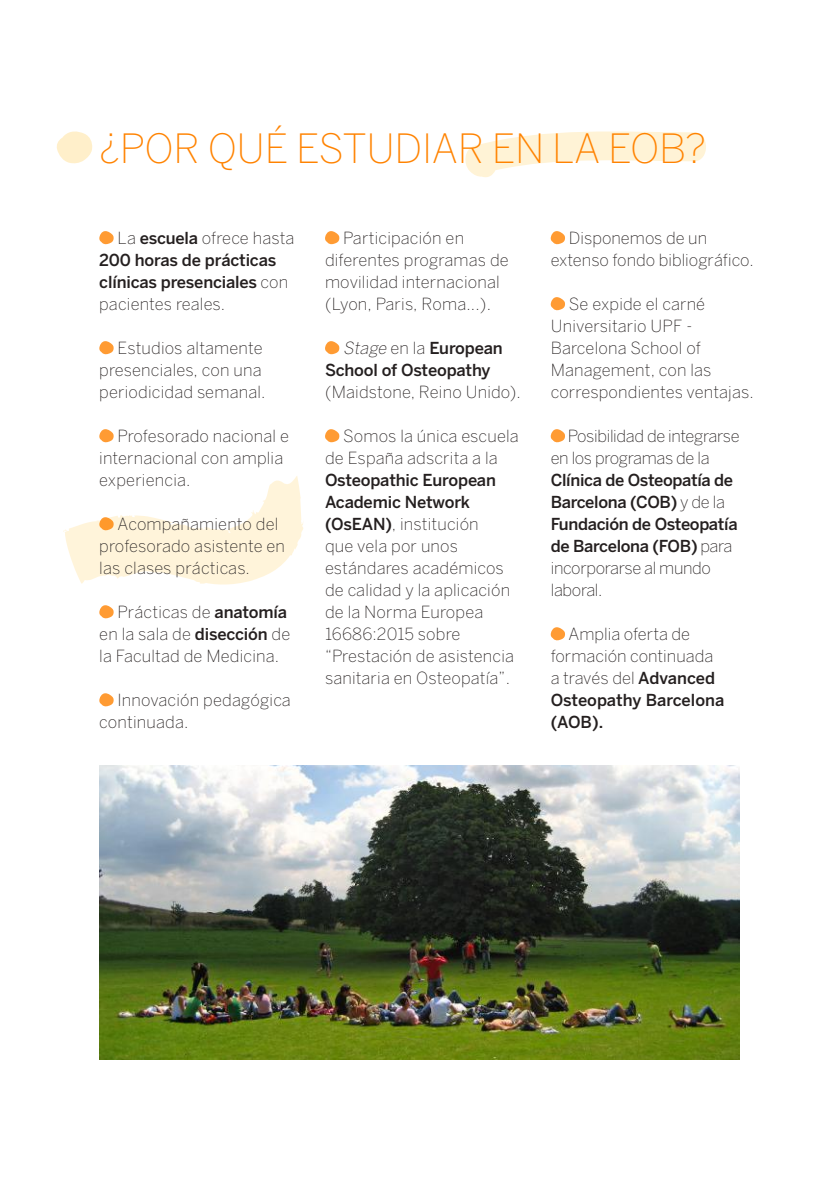
<style>
.page{position:relative;width:840px;height:1191px;background:#fff}
.page>*{position:absolute;margin:0;border:0;box-sizing:border-box;transform-origin:0 0}
.t1{font:200 40px "Benton Sans";letter-spacing:-.01em;color:#ff8301}
.t2{font:200 16.6px/22px "Benton Sans";letter-spacing:.01em;color:#241f1f}
.t3{font:200 16.6px/22px "Benton Sans";letter-spacing:-.02em;color:#241f1f}
.t4{font:500 16.4px/22px "Benton Sans";letter-spacing:-.015em;color:#241f1f}
.s1{font-weight:500;font-size:16.4px}
.s2{font-weight:200;font-size:16.6px}
.s3{font-weight:200;font-style:italic;font-size:16.6px}
</style>
<div class="page">
<svg style="left:465px;top:131px;width:241px;height:46px"></svg>
<svg style="left:99px;top:231px;width:15px;height:14px"></svg>
<svg style="left:99px;top:341px;width:15px;height:14px"></svg>
<svg style="left:99px;top:429px;width:15px;height:14px"></svg>
<svg style="left:63px;top:476px;width:241px;height:109px"></svg>
<svg style="left:99px;top:605px;width:15px;height:14px"></svg>
<svg style="left:99px;top:693px;width:15px;height:14px"></svg>
<svg style="left:325px;top:231px;width:14px;height:14px"></svg>
<svg style="left:325px;top:341px;width:14px;height:14px"></svg>
<svg style="left:325px;top:429px;width:14px;height:14px"></svg>
<svg style="left:550px;top:231px;width:15px;height:14px"></svg>
<svg style="left:550px;top:297px;width:15px;height:14px"></svg>
<svg style="left:550px;top:429px;width:15px;height:14px"></svg>
<svg style="left:550px;top:627px;width:15px;height:14px"></svg>
<svg style="left:56px;top:131px;width:37px;height:33px"></svg>
<img style="left:99px;top:765px;width:639px;height:294px">
<h1 class="t1" style="left:99px;top:125px;width:608px">¿POR QUÉ ESTUDIAR EN LA EOB?</h1>
<p class="t2" style="left:117px;top:227px;width:178px">La <span class="s1">escuela</span> ofrece hasta</p>
<p class="t4" style="left:99px;top:249px;width:190px">200 horas de prácticas clínicas presenciales <span class="s2">con</span></p>
<p class="t2" style="left:99px;top:293px;width:127px">pacientes reales.</p>
<p class="t2" style="left:99px;top:337px;width:168px;text-indent:18px">Estudios altamente presenciales, con una periodicidad semanal.</p>
<p class="t2" style="left:99px;top:425px;width:191px;text-indent:18px">Profesorado nacional e internacional con amplia experiencia.</p>
<p class="t2" style="left:99px;top:513px;width:187px;text-indent:18px">Acompañamiento del profesorado asistente en las clases prácticas.</p>
<p class="t2" style="left:99px;top:601px;width:192px;text-indent:18px">Prácticas de <span class="s1">anatomía </span>en la sala de <span class="s1">disección</span> de la Facultad de Medicina.</p>
<p class="t2" style="left:99px;top:689px;width:193px;text-indent:18px">Innovación pedagógica continuada.</p>
<p class="t2" style="left:325px;top:227px;width:185px;text-indent:18px">Participación en diferentes programas de movilidad internacional (Lyon, Paris, Roma...).</p>
<p class="t4" style="left:325px;top:337px;width:179px;text-indent:18px"><span class="s3">Stage</span> <span class="s2">en la</span> European<br>School of Osteopathy</p>
<p class="t2" style="left:325px;top:381px;width:197px">(Maidstone, Reino Unido).</p>
<p class="t2" style="left:325px;top:425px;width:195px;text-indent:18px">Somos la única escuela de España adscrita a la</p>
<p class="t4" style="left:325px;top:469px;width:172px">Osteopathic European<br>Academic Network</p>
<p class="t2" style="left:325px;top:513px;width:190px"><span class="s1">(OsEAN)</span>, institución<br>que vela por unos estándares académicos de calidad y la aplicación de la Norma Europea<br>16686:2015 sobre “Prestación de asistencia sanitaria en Osteopatía”.</p>
<p class="t2" style="left:550px;top:227px;width:204px;text-indent:18px">Disponemos de un extenso fondo bibliográfico.</p>
<p class="t2" style="left:550px;top:293px;width:204px;text-indent:18px">Se expide el carné<br>Universitario UPF -<br>Barcelona School of<br>Management, con las correspondientes ventajas.</p>
<p class="t3" style="left:550px;top:425px;width:190px;text-indent:17px">Posibilidad de integrarse en los programas de la</p>
<p class="t4" style="left:550px;top:469px;width:188px">Clínica de Osteopatía de<br>Barcelona (COB) <span class="s2">y de la<br></span>Fundación de Osteopatía de Barcelona (FOB) <span class="s2">para</span></p>
<p class="t3" style="left:550px;top:557px;width:162px">incorporarse al mundo laboral.</p>
<p class="t2" style="left:550px;top:623px;width:166px;text-align:center">Amplia oferta de formación continuada a través del <span class="s1">Advanced</span></p>
<p class="t4" style="left:550px;top:689px;width:175px">Osteopathy Barcelona (AOB).</p>
</div>
